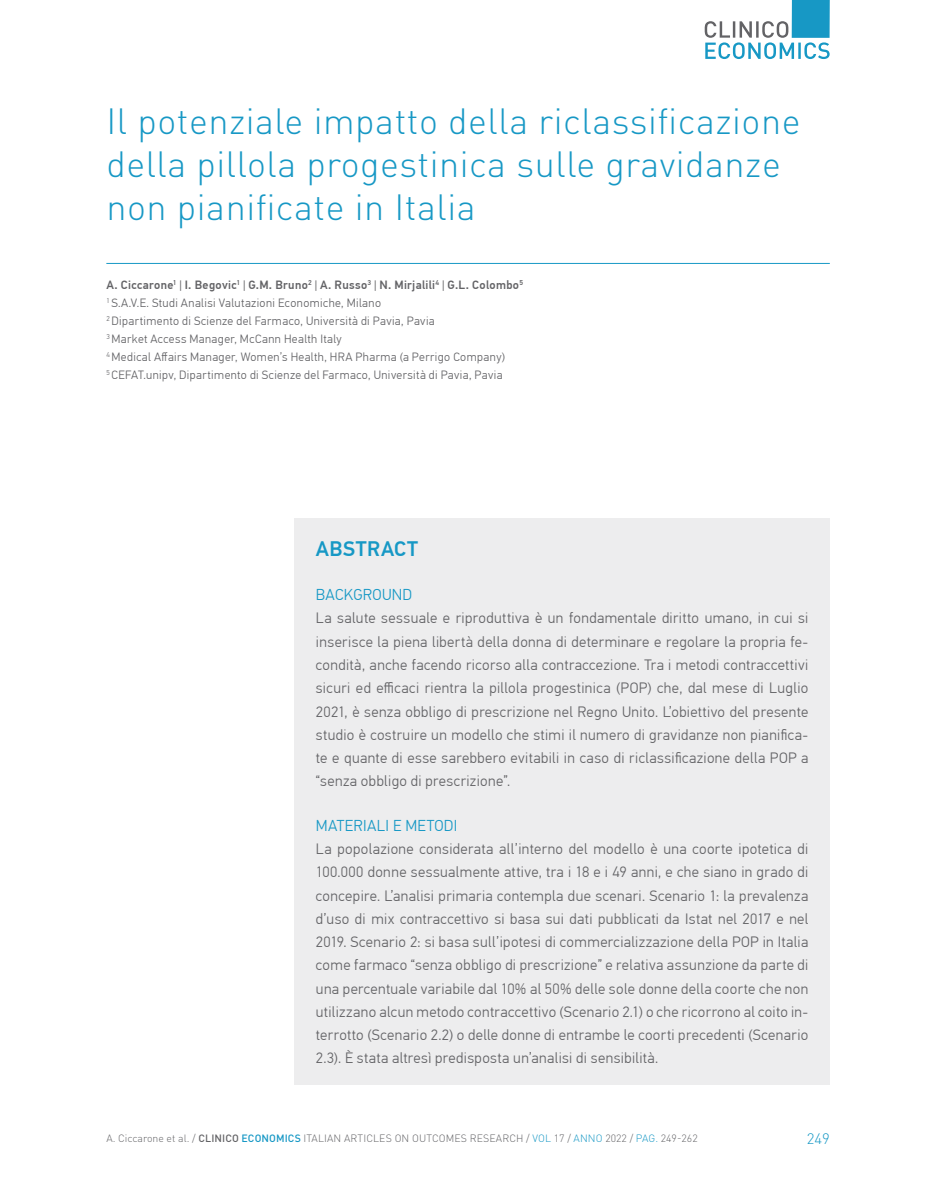
<style>
.page{position:relative;width:936px;height:1191px;background:#fff}
.page>*{position:absolute;margin:0;border:0;box-sizing:border-box;transform-origin:0 0}
.t1{font:300 36px/43.2px "DINOT";letter-spacing:.015em;color:#1798c5}
.t2{font:500 21px "PF Din Text Pro";letter-spacing:.03em;color:#1798c5}
.t3{font:300 15.75px "PF Din Text Pro";letter-spacing:.015em;color:#1798c5}
.t4{font:300 15px/23.2px "PF Din Text Pro";letter-spacing:.025em;color:#636366;text-align:justify}
.t5{font:300 15px "DINOT";color:#1798c5}
.t6{font:300 12px/18px "PF Din Text Pro";letter-spacing:.035em;color:#636366}
.t7{font:300 10.5px "DINOT";letter-spacing:.01em;color:#636366}
.s1{font-weight:500}
.s2{font-weight:400}
.s3{font-weight:500;color:#1798c5}
.s4{color:#1798c5}
</style>
<div class="page">
<svg style="left:704px;top:21px;width:125px;height:38px"></svg>
<div style="left:791px;top:0;width:38px;height:38px;background:#1798c5"></div>
<hr style="left:106px;top:263px;width:723px;height:1px;background:#1798c5">
<div style="left:294px;top:518px;width:535px;height:566px;background:#ededee"></div>
<h1 class="t1" style="left:106px;top:98px;width:695px">Il potenziale impatto della riclassificazione della pillola progestinica sulle gravidanze non pianificate in Italia</h1>
<p class="t6" style="left:106px;top:276px;width:418px"><span class="s1">A. Ciccarone</span><sup>1</sup> <span class="s2">|</span> <span class="s1">I. Begovic</span><sup>1</sup> <span class="s2">|</span> <span class="s1">G.M. Bruno</span><sup>2</sup> <span class="s2">|</span> <span class="s1">A. Russo</span><sup>3</sup> <span class="s2">|</span> <span class="s1">N. Mirjalili</span><sup>4</sup> <span class="s2">|</span> <span class="s1">G.L. Colombo</span><sup>5<br></sup><sup>1</sup> S.A.V.E. Studi Analisi Valutazioni Economiche, Milano<br><sup>2</sup> Dipartimento di Scienze del Farmaco, Università di Pavia, Pavia<br><sup>3</sup> Market Access Manager, McCann Health Italy<br><sup>4</sup> Medical Affairs Manager, Women’s Health, HRA Pharma (a Perrigo Company)<br><sup>5</sup> CEFAT.unipv, Dipartimento di Scienze del Farmaco, Università di Pavia, Pavia</p>
<h2 class="t2" style="left:316px;top:536px;width:104px">ABSTRACT</h2>
<p class="t3" style="left:316px;top:586px;width:98px">BACKGROUND</p>
<p class="t4" style="left:316px;top:607px;width:494px">La salute sessuale e riproduttiva è un fondamentale diritto umano, in cui si inserisce la piena libertà della donna di determinare e regolare la propria fe&shy;condità, anche facendo ricorso alla contraccezione. Tra i metodi contraccettivi sicuri ed efficaci rientra la pillola progestinica (POP) che, dal mese di Luglio 2021, è senza obbligo di prescrizione nel Regno Unito. L’obiettivo del presente studio è costruire un modello che stimi il numero di gravidanze non pianifica&shy;te e quante di esse sarebbero evitabili in caso di riclassificazione della POP a “senza obbligo di prescrizione”.</p>
<p class="t3" style="left:316px;top:816px;width:143px">MATERIALI E METODI</p>
<p class="t4" style="left:316px;top:837px;width:494px">La popolazione considerata all’interno del modello è una coorte ipotetica di 100.000 donne sessualmente attive, tra i 18 e i 49 anni, e che siano in grado di concepire. L’analisi primaria contempla due scenari. Scenario 1: la prevalenza d’uso di mix contraccettivo si basa sui dati pubblicati da Istat nel 2017 e nel 2019. Scenario 2: si basa sull’ipotesi di commercializzazione della POP in Italia come farmaco “senza obbligo di prescrizione” e relativa assunzione da parte di una percentuale variabile dal 10% al 50% delle sole donne della coorte che non utilizzano alcun metodo contraccettivo (Scenario 2.1) o che ricorrono al coito in&shy;terrotto (Scenario 2.2) o delle donne di entrambe le coorti precedenti (Scenario 2.3). È stata altresì predisposta un’analisi di sensibilità.</p>
<p class="t7" style="left:106px;top:1130px;width:593px">A. Ciccarone et al. / <span class="s1">CLINICO</span> <span class="s3">ECONOMICS</span> ITALIAN ARTICLES ON OUTCOMES RESEARCH / <span class="s4">VOL</span> 17 / <span class="s4">ANNO</span> 2022 / <span class="s4">PAG.</span> 249-262</p>
<p class="t5" style="left:806px;top:1128px;width:25px">249</p>
</div>
